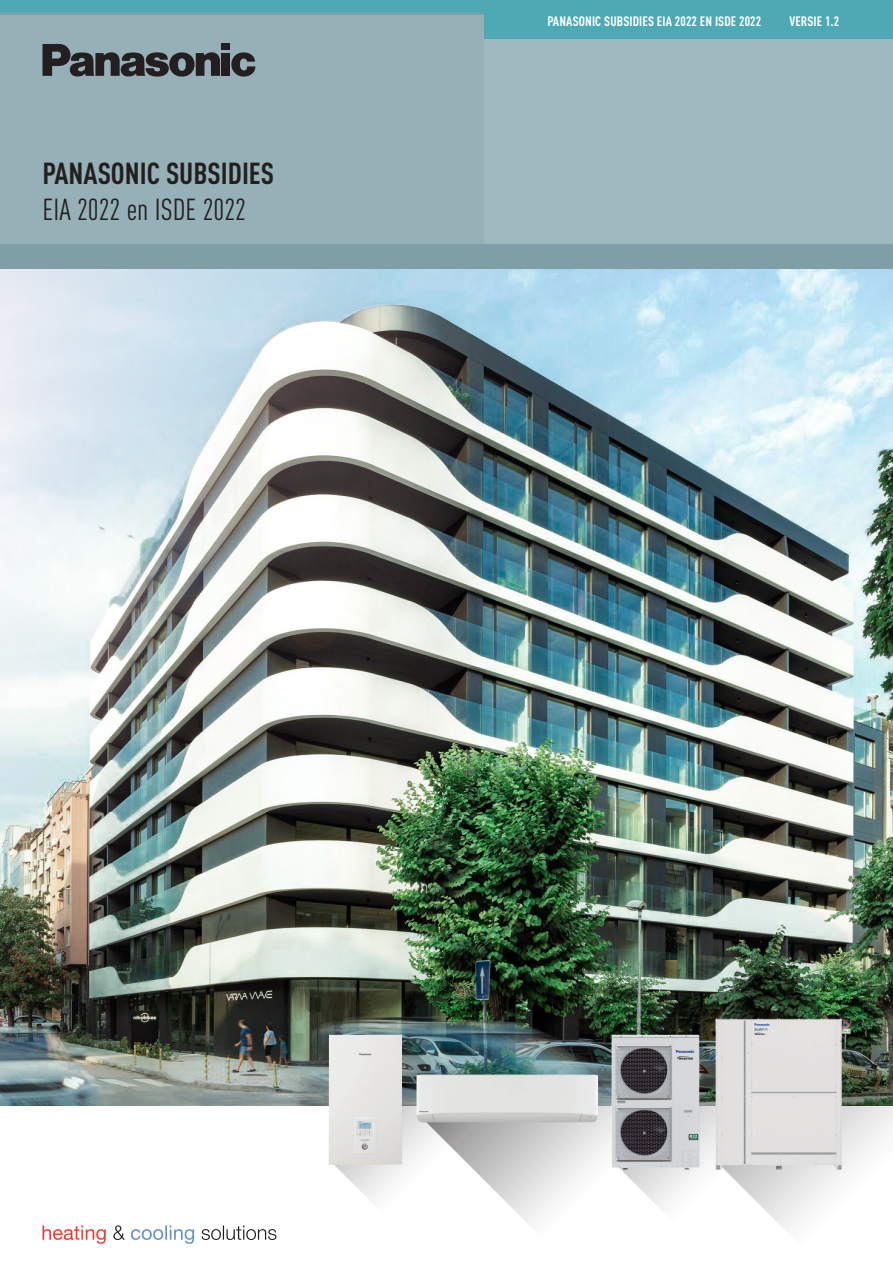
<style>
.page{position:relative;width:893px;height:1263px;background:#fff}
.page>*{position:absolute;margin:0;border:0;box-sizing:border-box;transform-origin:0 0}
._01_HEADLINE_25R_PAC{font:700 30px "DIN Cond";color:#231f20}
._01_HEADLINE_25R_PAC-2{font:30px "DIN Cond";color:#231f20}
.t1{font:700 13.5px "DIN Cond";letter-spacing:.01em;color:#fff}
</style>
<div class="page">
<div style="left:0;top:0;width:893px;height:1106px;background:#7f9ea5"></div>
<div style="left:0;top:15px;width:485px;height:229px;background:#95b0b6"></div>
<div style="left:485px;top:15px;width:408px;height:229px;background:#9fb8be"></div>
<img style="left:0;top:270px;width:893px;height:836px">
<svg style="left:231px;top:52px;width:24px;height:25px"></svg>
<div style="left:222px;top:44px;width:8px;height:6px;background:#231f20"></div>
<div style="left:222px;top:53px;width:8px;height:23px;background:#231f20"></div>
<svg style="left:43px;top:44px;width:177px;height:33px"></svg>
<div style="left:485px;top:0;width:408px;height:38px;background:#4daab5"></div>
<div style="left:0;top:0;width:893px;height:13px;background:#4daab5"></div>
<svg style="left:202px;top:1225px;width:74px;height:15px"></svg>
<svg style="left:131px;top:1225px;width:63px;height:19px"></svg>
<svg style="left:113px;top:1225px;width:12px;height:15px"></svg>
<svg style="left:43px;top:1225px;width:63px;height:19px"></svg>
<img style="left:334px;top:1037px;width:179px;height:164px">
<img style="left:329px;top:1035px;width:73px;height:130px">
<svg style="left:425px;top:1073px;width:187px;height:152px"></svg>
<img style="left:416px;top:1074px;width:182px;height:48px">
<img style="left:612px;top:1035px;width:6px;height:133px">
<svg style="left:618px;top:1021px;width:275px;height:210px"></svg>
<img style="left:715px;top:1018px;width:127px;height:152px">
<p class="_01_HEADLINE_25R_PAC" style="left:43px;top:155px;width:233px">PANASONIC SUBSIDIES</p>
<p class="_01_HEADLINE_25R_PAC-2" style="left:43px;top:192px;width:205px">EIA 2022 en ISDE 2022</p>
<p class="t1" style="left:547px;top:13px;width:215px">PANASONIC SUBSIDIES EIA 2022 EN ISDE 2022</p>
<p class="t1" style="left:789px;top:13px;width:52px">VERSIE 1.2</p>
</div>
